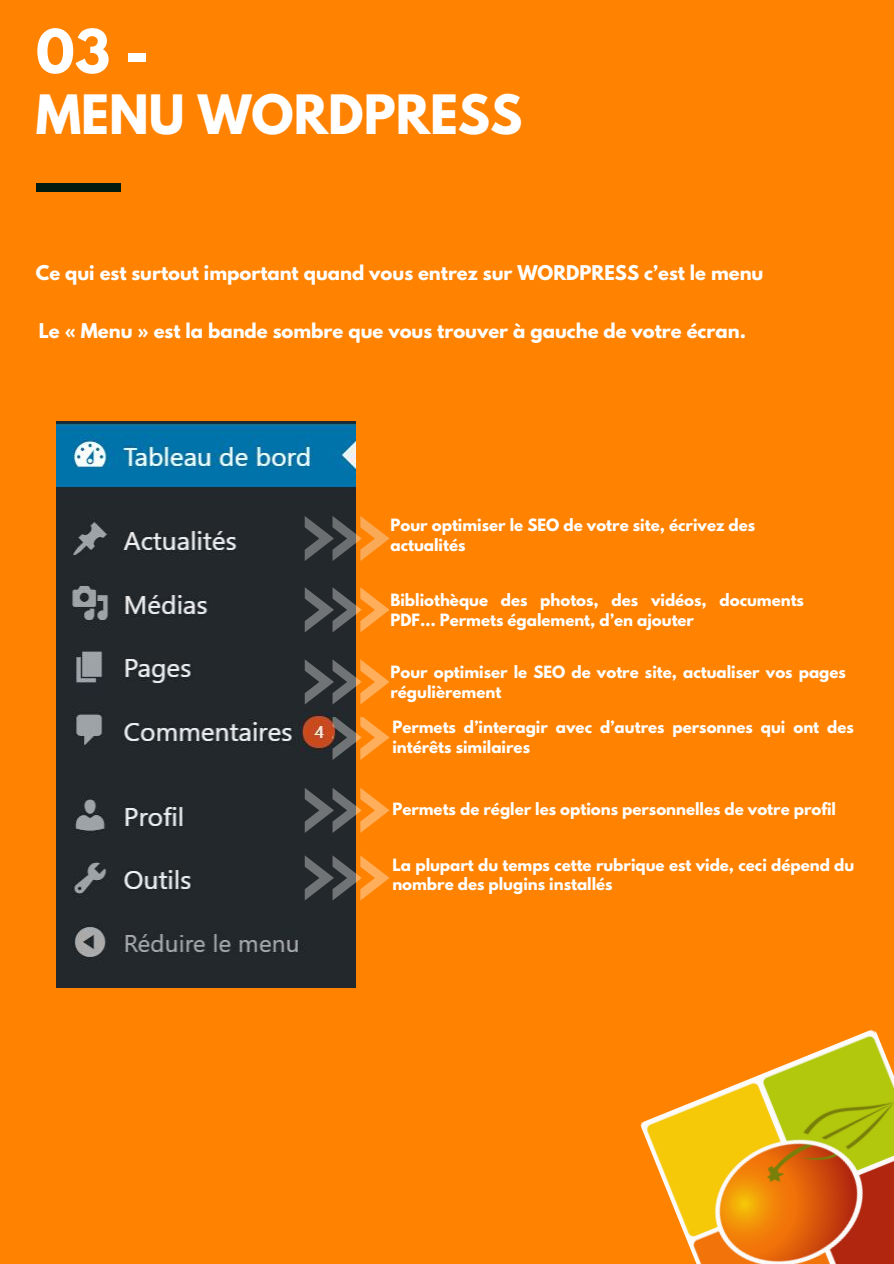
<style>
.page{position:relative;width:894px;height:1264px;background:#fff}
.page>*{position:absolute;margin:0;border:0;box-sizing:border-box;transform-origin:0 0}
.t1{font:700 53.4px "League Spartan";color:#fff}
.t2{font:700 48px "League Spartan";color:#fff}
.t3{font:700 18px "League Spartan";color:#fff}
.t4{font:700 15px/19.8px "League Spartan";color:#fff}
</style>
<div class="page">
<div style="left:0;top:0;width:893px;height:1263px;background:#ff8200"></div>
<div style="left:37px;top:183px;width:84px;height:9px;background:#011b10"></div>
<img style="left:640px;top:1029px;width:253px;height:234px">
<img style="left:57px;top:421px;width:298px;height:566px">
<svg style="left:304px;top:516px;width:85px;height:45px"></svg>
<svg style="left:305px;top:587px;width:84px;height:45px"></svg>
<svg style="left:305px;top:659px;width:84px;height:45px"></svg>
<svg style="left:332px;top:718px;width:57px;height:41px"></svg>
<svg style="left:305px;top:855px;width:84px;height:45px"></svg>
<svg style="left:305px;top:787px;width:84px;height:45px"></svg>
<h1 class="t1" style="left:36px;top:25px;width:114px">03 -</h1>
<h2 class="t2" style="left:36px;top:91px;width:488px">MENU WORDPRESS</h2>
<p class="t3" style="left:36px;top:264px;width:728px">Ce qui est surtout important quand vous entrez sur WORDPRESS c’est le menu</p>
<p class="t3" style="left:39px;top:322px;width:708px">Le « Menu » est la bande sombre que vous trouver à gauche de votre écran.</p>
<p class="t4" style="left:390px;top:517px;width:366px;line-height:20.2px">Pour optimiser le SEO de votre site, écrivez des actualités</p>
<p class="t4" style="left:390px;top:591px;width:415px">Bibliothèque des photos, des vidéos, documents<br>PDF… Permets également, d’en ajouter</p>
<p class="t4" style="left:390px;top:664px;width:457px">Pour optimiser le SEO de votre site, actualiser vos pages régulièrement</p>
<p class="t4" style="left:392px;top:719px;width:463px">Permets d’interagir avec d’autres personnes qui ont des intérêts similaires</p>
<p class="t4" style="left:392px;top:801px;width:445px">Permets de régler les options personnelles de votre profil</p>
<p class="t4" style="left:392px;top:856px;width:463px">La plupart du temps cette rubrique est vide, ceci dépend du nombre des plugins installés</p>
</div>
